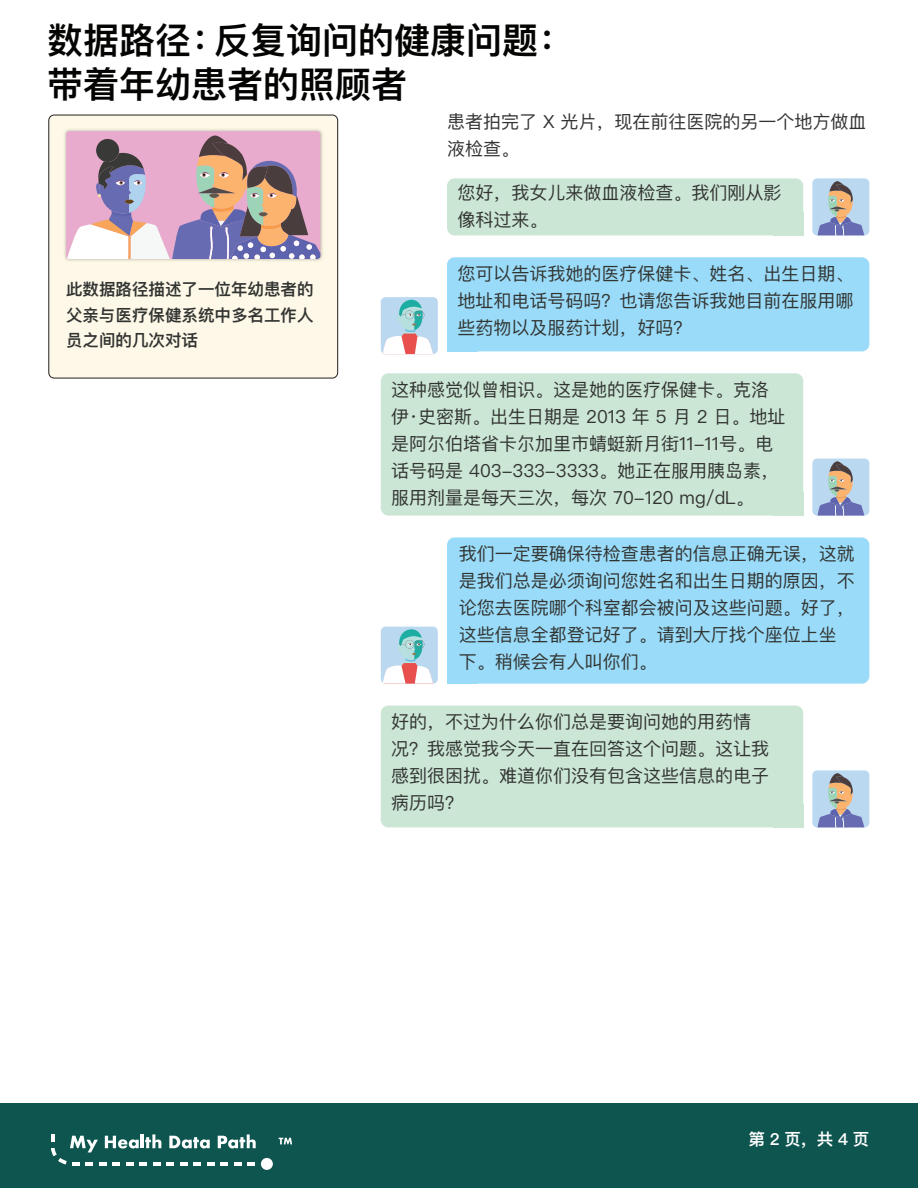
<style>
.page{position:relative;width:918px;height:1188px;background:#fff}
.page>*{position:absolute;margin:0;border:0;box-sizing:border-box;transform-origin:0 0}
.t1{font:600 36px/43.2px "Ping Fang SC";color:#040503}
.t2{font:18px/27px "Ping Fang SC";color:#323432}
.t3{font:600 16.5px/25.5px "Ping Fang SC";color:#323432;text-align:justify}
.t4{font:600 16.5px "Ping Fang SC";color:#fff}
</style>
<div class="page">
<div style="left:0;top:1104px;width:918px;height:84px;background:#0e5550"></div>
<svg style="left:279px;top:1138px;width:13px;height:6px"></svg>
<svg style="left:51px;top:1134px;width:205px;height:32px"></svg>
<div style="left:261px;top:1158px;width:12px;height:12px;background:#fff;border-radius:50%"></div>
<div style="left:381px;top:373px;width:422px;height:143px;background:#cbe6d5;border-radius:8px"></div>
<div style="left:381px;top:706px;width:422px;height:121px;background:#cbe6d5;border-radius:8px"></div>
<div style="left:447px;top:257px;width:422px;height:94px;background:#99dbf8;border-radius:8px"></div>
<div style="left:447px;top:537px;width:422px;height:147px;background:#99dbf8;border-radius:8px"></div>
<div style="left:773px;top:492px;width:30px;height:24px;background:#cbe6d5"></div>
<div style="left:773px;top:804px;width:30px;height:23px;background:#cbe6d5"></div>
<div style="left:447px;top:328px;width:30px;height:23px;background:#99dbf8"></div>
<div style="left:447px;top:660px;width:30px;height:24px;background:#99dbf8"></div>
<div style="left:447px;top:178px;width:356px;height:57px;background:#cbe6d5;border-radius:8px"></div>
<div style="left:773px;top:212px;width:30px;height:24px;background:#cbe6d5"></div>
<svg style="left:812px;top:770px;width:57px;height:58px;background:#adb8ca"></svg>
<svg style="left:812px;top:459px;width:57px;height:57px;background:#acb7c9"></svg>
<svg style="left:812px;top:178px;width:57px;height:58px;background:#adb8ca"></svg>
<svg style="left:381px;top:297px;width:57px;height:57px"></svg>
<svg style="left:381px;top:627px;width:57px;height:57px"></svg>
<div style="left:49px;top:115px;width:289px;height:263px;background:#fdf8e7;border-radius:5px"></div>
<div style="left:49px;top:115px;width:289px;height:263px;border:1px solid #231f20;border-radius:5px"></div>
<img style="left:64px;top:129px;width:259px;height:132px">
<svg style="left:66px;top:131px;width:254px;height:128px;background:#c09db1"></svg>
<h1 class="t1" style="left:47px;top:18px;width:529px">数据路径：反复询问的健康问题：带着年幼患者的照顾者</h1>
<p class="t2" style="left:447px;top:108px;width:421px">患者拍完了 X 光片，现在前往医院的另一个地方做血液检查。</p>
<p class="t3" style="left:66px;top:276px;width:249px">此数据路径描述了一位年幼患者的父亲与医疗保健系统中多名工作人员之间的几次对话</p>
<p class="t2" style="left:458px;top:179px;width:325px">您好，我女儿来做血液检查。我们刚从影像科过来。</p>
<p class="t2" style="left:457px;top:260px;width:397px;text-align:justify">您可以告诉我她的医疗保健卡、姓名、出生日期、地址和电话号码吗？也请您告诉我她目前在服用哪些药物以及服药计划，好吗？</p>
<p class="t2" style="left:391px;top:376px;width:396px">这种感觉似曾相识。这是她的医疗保健卡。克洛伊·史密斯。出生日期是 2013 年 5 月 2 日。地址是阿尔伯塔省卡尔加里市蜻蜓新月街11-11号。电话号码是 403-333-3333。她正在服用胰岛素，服用剂量是每天三次，每次 70-120 mg/dL。</p>
<p class="t2" style="left:459px;top:540px;width:397px">我们一定要确保待检查患者的信息正确无误，这就是我们总是必须询问您姓名和出生日期的原因，不论您去医院哪个科室都会被问及这些问题。好了，这些信息全都登记好了。请到大厅找个座位上坐下。稍候会有人叫你们。</p>
<p class="t2" style="left:391px;top:708px;width:379px">好的，不过为什么你们总是要询问她的用药情况？我感觉我今天一直在回答这个问题。这让我感到很困扰。难道你们没有包含这些信息的电子病历吗？</p>
<p class="t4" style="left:748px;top:1129px;width:122px">第 2 页，共 4 页</p>
</div>
